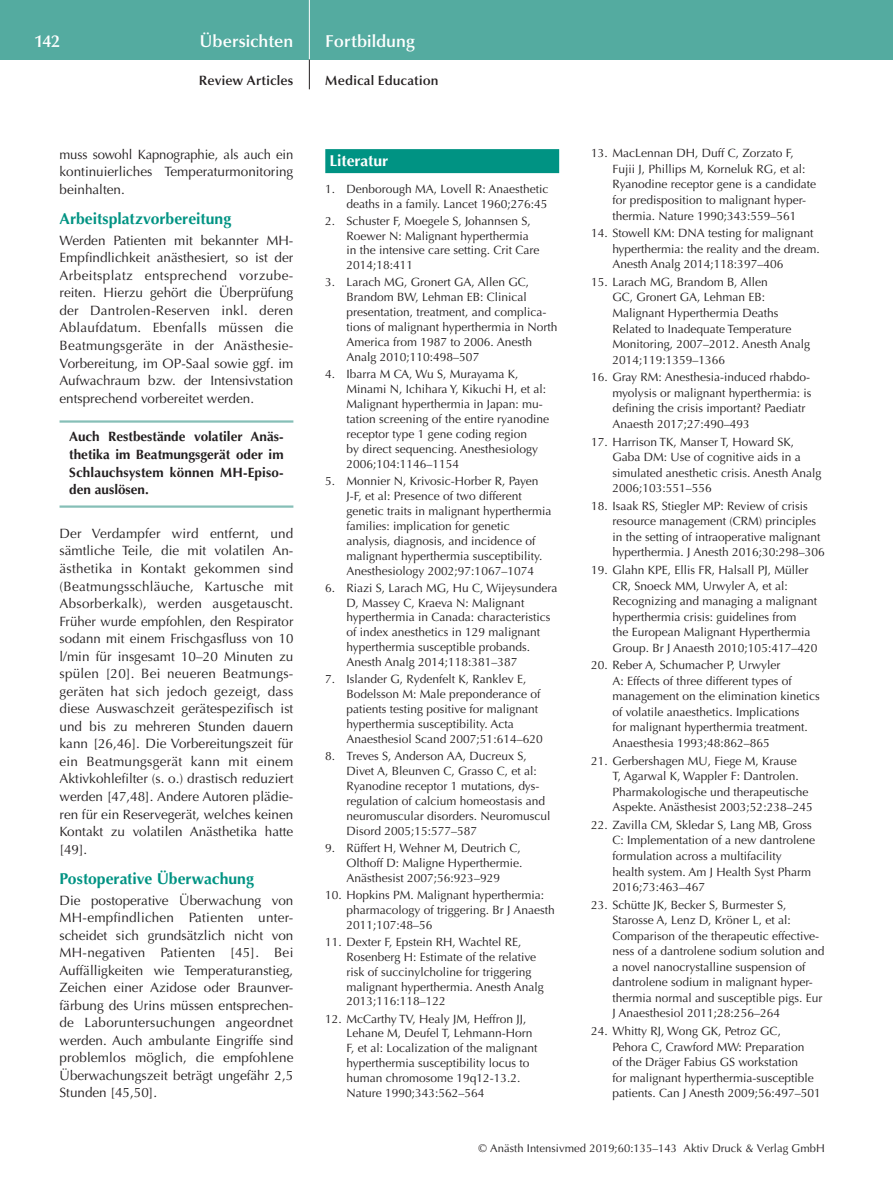
<style>
.page{position:relative;width:893px;height:1191px;background:#fff}
.page>*{position:absolute;margin:0;border:0;box-sizing:border-box;transform-origin:0 0}
.t1{font:600 17.25px "Optima";color:#fff}
.t2{font:700 15.75px "Optima";color:#009383}
.t3{font:700 15.75px "Optima";letter-spacing:-.005em;color:#fff}
.t4{font:13.5px/17.5px "Optima";color:#231f20;text-align:justify}
.t5{font:700 13.5px/17.5px "Optima";letter-spacing:.01em;color:#231f20;text-align:justify}
.t6{font:600 13.5px "Optima";letter-spacing:.01em;color:#231f20}
.t7{font:12px/15px "Optima";color:#231f20}
.t8{font:11.25px "Optima";letter-spacing:.005em;color:#231f20}
</style>
<div class="page">
<div style="left:0;top:0;width:893px;height:60px;background:#54aba0"></div>
<hr style="left:309px;top:0;width:1px;height:60px;background:#fff">
<svg style="left:309px;top:60px;width:1px;height:29px"></svg>
<hr style="left:60px;top:420px;width:233px;height:3px;background:#86bfb7">
<hr style="left:60px;top:505px;width:233px;height:3px;background:#86bfb7">
<div style="left:325px;top:149px;width:234px;height:24px;background:#009383"></div>
<h1 class="t1" style="left:34px;top:31px;width:28px">142</h1>
<h1 class="t1" style="left:200px;top:31px;width:95px">Übersichten</h1>
<h1 class="t1" style="left:325px;top:31px;width:91px">Fortbildung</h1>
<p class="t6" style="left:199px;top:73px;width:96px">Review Articles</p>
<p class="t6" style="left:325px;top:73px;width:115px">Medical Education</p>
<p class="t4" style="left:60px;top:146px;width:235px">muss sowohl Kapnographie, als auch ein kontinuierliches Temperaturmonitoring beinhalten.</p>
<h2 class="t2" style="left:60px;top:210px;width:173px">Arbeitsplatzvorbereitung</h2>
<p class="t4" style="left:60px;top:231px;width:235px">Werden Patienten mit bekannter MH-Empfindlichkeit anästhesiert, so ist der Arbeitsplatz entsprechend vorzube&shy;reiten. Hierzu gehört die Überprüfung der Dantrolen-Reserven inkl. deren Ablaufdatum. Ebenfalls müssen die Beatmungsgeräte in der Anästhesie-Vorbereitung, im OP-Saal sowie ggf. im Aufwachraum bzw. der Intensivstation entsprechend vorbereitet werden.</p>
<p class="t5" style="left:69px;top:428px;width:216px">Auch Restbestände volatiler Anäs&shy;thetika im Beatmungsgerät oder im Schlauchsystem können MH-Episo&shy;den auslösen.</p>
<p class="t4" style="left:60px;top:525px;width:235px">Der Verdampfer wird entfernt, und sämtliche Teile, die mit volatilen An&shy;ästhetika in Kontakt gekommen sind (Beatmungsschläuche, Kartusche mit Absorberkalk), werden ausgetauscht.<br>Früher wurde empfohlen, den Respirator sodann mit einem Frischgasfluss von 10 l/min für insgesamt 10–20 Minuten zu spülen [20]. Bei neueren Beatmungs&shy;geräten hat sich jedoch gezeigt, dass diese Auswaschzeit gerätespezifisch ist und bis zu mehreren Stunden dauern kann [26,46]. Die Vorbereitungszeit für ein Beatmungsgerät kann mit einem Aktivkohlefilter (s. o.) drastisch reduziert werden [47,48]. Andere Autoren plädie&shy;ren für ein Reservegerät, welches keinen Kontakt zu volatilen Anästhetika hatte [49].</p>
<h2 class="t2" style="left:60px;top:869px;width:196px">Postoperative Überwachung</h2>
<p class="t4" style="left:60px;top:891px;width:235px">Die postoperative Überwachung von MH-empfindlichen Patienten unter&shy;scheidet sich grundsätzlich nicht von MH-negativen Patienten [45]. Bei Auffälligkeiten wie Temperaturanstieg, Zeichen einer Azidose oder Braunver&shy;färbung des Urins müssen entsprechen&shy;de Laboruntersuchungen angeordnet werden. Auch ambulante Eingriffe sind problemlos möglich, die empfohlene Überwachungszeit beträgt ungefähr 2,5<br>Stunden [45,50].</p>
<h2 class="t3" style="left:330px;top:152px;width:60px">Literatur</h2>
<p class="t7" style="left:325px;top:181px;width:225px;text-align:right">1. Denborough MA, Lovell R: Anaesthetic deaths in a family. Lancet 1960;276:45</p>
<p class="t7" style="left:347px;top:213px;width:195px;text-indent:-21px">2. Schuster F, Moegele S, Johannsen S,<br>Roewer N: Malignant hyperthermia in the intensive care setting. Crit Care<br>2014;18:411</p>
<p class="t7" style="left:347px;top:275px;width:212px;text-indent:-21px">3. Larach MG, Gronert GA, Allen GC, Brandom BW, Lehman EB: Clinical presentation, treatment, and complica&shy;tions of malignant hyperthermia in North America from 1987 to 2006. Anesth Analg 2010;110:498–507</p>
<p class="t7" style="left:347px;top:367px;width:204px;text-indent:-21px">4. Ibarra M CA, Wu S, Murayama K, Minami N, Ichihara Y, Kikuchi H, et al:<br>Malignant hyperthermia in Japan: mu&shy;tation screening of the entire ryanodine receptor type 1 gene coding region<br>by direct sequencing. Anesthesiology 2006;104:1146–1154</p>
<p class="t7" style="left:347px;top:473px;width:206px;text-indent:-21px">5. Monnier N, Krivosic-Horber R, Payen J-F, et al: Presence of two different genetic traits in malignant hyperthermia families: implication for genetic analysis, diagnosis, and incidence of malignant hyperthermia susceptibility.<br>Anesthesiology 2002;97:1067–1074</p>
<p class="t7" style="left:347px;top:580px;width:212px;text-indent:-21px">6. Riazi S, Larach MG, Hu C, Wijeysundera D, Massey C, Kraeva N: Malignant hyperthermia in Canada: characteristics of index anesthetics in 129 malignant hyperthermia susceptible probands.<br>Anesth Analg 2014;118:381–387</p>
<p class="t7" style="left:347px;top:672px;width:198px;text-indent:-21px">7. Islander G, Rydenfelt K, Ranklev E, Bodelsson M: Male preponderance of patients testing positive for malignant hyperthermia susceptibility. Acta Anaesthesiol Scand 2007;51:614–620</p>
<p class="t7" style="left:347px;top:748px;width:206px;text-indent:-21px">8. Treves S, Anderson AA, Ducreux S, Divet A, Bleunven C, Grasso C, et al:<br>Ryanodine receptor 1 mutations, dys&shy;regulation of calcium homeostasis and neuromuscular disorders. Neuromuscul Disord 2005;15:577–587</p>
<p class="t7" style="left:347px;top:840px;width:178px;text-indent:-21px">9. Rüffert H, Wehner M, Deutrich C,<br>Olthoff D: Maligne Hyperthermie.<br>Anästhesist 2007;56:923–929</p>
<p class="t7" style="left:347px;top:887px;width:210px;text-indent:-21px">10. Hopkins PM. Malignant hyperthermia: pharmacology of triggering. Br J Anaesth<br>2011;107:48–56</p>
<p class="t7" style="left:347px;top:934px;width:199px;text-indent:-21px">11. Dexter F, Epstein RH, Wachtel RE, Rosenberg H: Estimate of the relative risk of succinylcholine for triggering malignant hyperthermia. Anesth Analg 2013;116:118–122</p>
<p class="t7" style="left:347px;top:1011px;width:192px;text-indent:-21px">12. McCarthy TV, Healy JM, Heffron JJ, Lehane M, Deufel T, Lehmann-Horn F, et al: Localization of the malignant hyperthermia susceptibility locus to human chromosome 19q12-13.2.<br>Nature 1990;343:562–564</p>
<p class="t7" style="left:612px;top:146px;width:205px;line-height:15.6px;text-indent:-21px">13. MacLennan DH, Duff C, Zorzato F, Fujii J, Phillips M, Korneluk RG, et al:<br>Ryanodine receptor gene is a candidate for predisposition to malignant hyper&shy;thermia. Nature 1990;343:559–561</p>
<p class="t7" style="left:612px;top:225px;width:209px;line-height:15.6px;text-indent:-21px">14. Stowell KM: DNA testing for malignant hyperthermia: the reality and the dream.<br>Anesth Analg 2014;118:397–406</p>
<p class="t7" style="left:612px;top:274px;width:199px;line-height:15.6px;text-indent:-21px">15. Larach MG, Brandom B, Allen<br>GC, Gronert GA, Lehman EB:<br>Malignant Hyperthermia Deaths<br>Related to Inadequate Temperature<br>Monitoring, 2007–2012. Anesth Analg<br>2014;119:1359–1366</p>
<p class="t7" style="left:612px;top:369px;width:201px;line-height:15.6px;text-indent:-21px">16. Gray RM: Anesthesia-induced rhabdo&shy;myolysis or malignant hyperthermia: is defining the crisis important? Paediatr Anaesth 2017;27:490–493</p>
<p class="t7" style="left:612px;top:434px;width:211px;line-height:15.6px;text-indent:-21px">17. Harrison TK, Manser T, Howard SK, Gaba DM: Use of cognitive aids in a simulated anesthetic crisis. Anesth Analg 2006;103:551–556</p>
<p class="t7" style="left:612px;top:498px;width:214px;line-height:15.6px;text-indent:-21px">18. Isaak RS, Stiegler MP: Review of crisis resource management (CRM) principles in the setting of intraoperative malignant hyperthermia. J Anesth 2016;30:298–306</p>
<p class="t7" style="left:612px;top:562px;width:207px;line-height:15.6px;text-indent:-21px">19. Glahn KPE, Ellis FR, Halsall PJ, Müller CR, Snoeck MM, Urwyler A, et al:<br>Recognizing and managing a malignant hyperthermia crisis: guidelines from<br>the European Malignant Hyperthermia Group. Br J Anaesth 2010;105:417–420</p>
<p class="t7" style="left:612px;top:657px;width:209px;line-height:15.6px;text-indent:-21px">20. Reber A, Schumacher P, Urwyler<br>A: Effects of three different types of management on the elimination kinetics of volatile anaesthetics. Implications<br>for malignant hyperthermia treatment.<br>Anaesthesia 1993;48:862–865</p>
<p class="t7" style="left:612px;top:753px;width:202px;line-height:15.6px;text-indent:-21px">21. Gerbershagen MU, Fiege M, Krause<br>T, Agarwal K, Wappler F: Dantrolen.<br>Pharmakologische und therapeutische Aspekte. Anästhesist 2003;52:238–245</p>
<p class="t7" style="left:612px;top:817px;width:204px;line-height:15.6px;text-indent:-21px">22. Zavilla CM, Skledar S, Lang MB, Gross C: Implementation of a new dantrolene formulation across a multifacility health system. Am J Health Syst Pharm 2016;73:463–467</p>
<p class="t7" style="left:612px;top:897px;width:214px;line-height:15.6px;text-indent:-21px">23. Schütte JK, Becker S, Burmester S, Starosse A, Lenz D, Kröner L, et al:<br>Comparison of the therapeutic effective&shy;ness of a dantrolene sodium solution and a novel nanocrystalline suspension of dantrolene sodium in malignant hyper&shy;thermia normal and susceptible pigs. Eur J Anaesthesiol 2011;28:256–264</p>
<p class="t7" style="left:612px;top:1023px;width:210px;line-height:15.6px;text-indent:-21px">24. Whitty RJ, Wong GK, Petroz GC,<br>Pehora C, Crawford MW: Preparation<br>of the Dräger Fabius GS workstation<br>for malignant hyperthermia-susceptible patients. Can J Anesth 2009;56:497–501</p>
<p class="t8" style="left:478px;top:1142px;width:348px">© Anästh Intensivmed 2019;60:135–143 Aktiv Druck &amp; Verlag GmbH</p>
</div>
